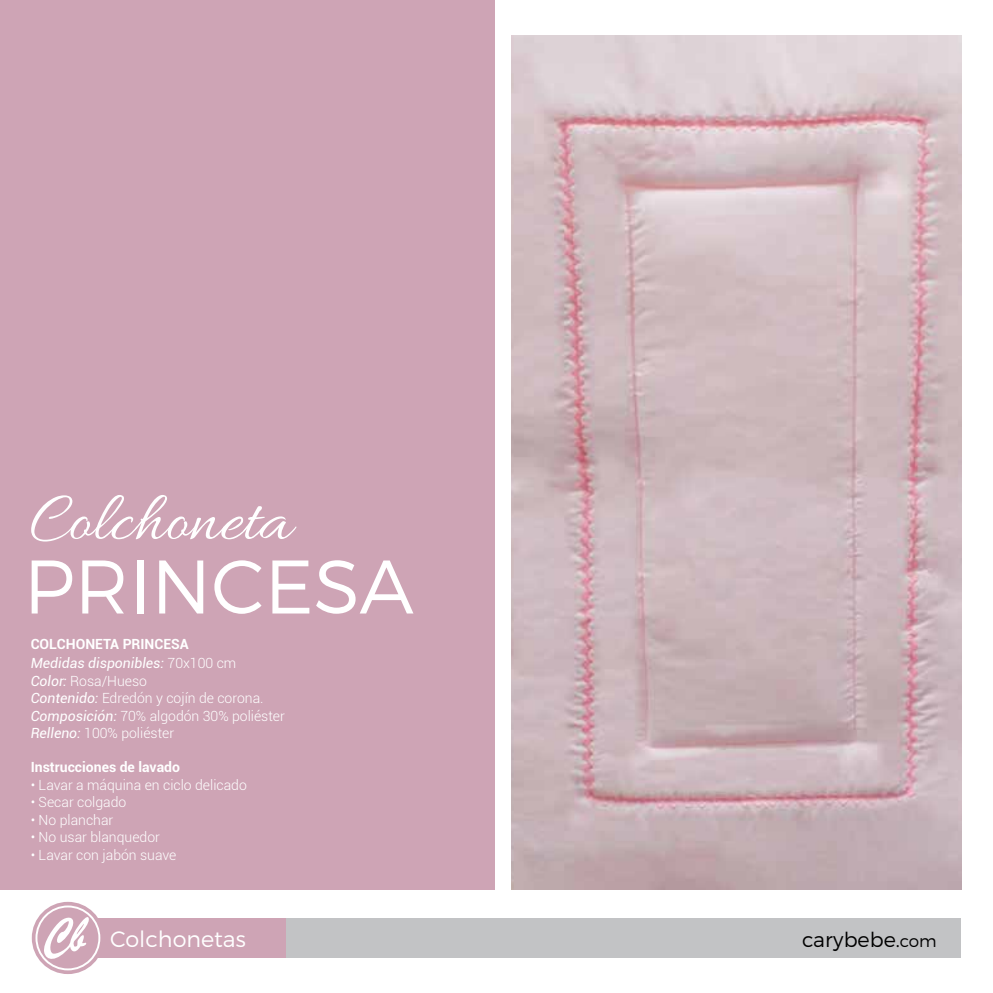
<style>
.page{position:relative;width:993px;height:993px;background:#fff}
.page>*{position:absolute;margin:0;border:0;box-sizing:border-box;transform-origin:0 0}
.t1{font:300 22.22px "Montserrat";color:#fff}
.t2{font:300 20.65px "Montserrat";color:#000}
.t3{font:300 14px/17.5px "Roboto";color:#fff}
.t4{font:700 14px "Roboto";color:#fff}
.s1{font-weight:400;font-style:italic}
.s2{font-size:16.8px}
</style>
<div class="page">
<div style="left:0;top:0;width:494px;height:888px;background:#cea4b5"></div>
<div style="left:285px;top:917px;width:675px;height:40px;background:#c2c3c5"></div>
<div style="left:68px;top:917px;width:217px;height:40px;background:#cea4b5"></div>
<svg style="left:32px;top:901px;width:72px;height:72px"></svg>
<svg style="left:35px;top:905px;width:65px;height:65px"></svg>
<img style="left:511px;top:35px;width:449px;height:853px">
<svg style="left:32px;top:560px;width:40px;height:53px"></svg>
<svg style="left:82px;top:560px;width:42px;height:53px"></svg>
<div style="left:137px;top:560px;width:6px;height:53px;background:#fff"></div>
<svg style="left:159px;top:560px;width:44px;height:53px"></svg>
<svg style="left:214px;top:560px;width:47px;height:53px"></svg>
<svg style="left:272px;top:560px;width:37px;height:53px"></svg>
<svg style="left:316px;top:560px;width:97px;height:53px"></svg>
<svg style="left:31px;top:495px;width:265px;height:46px"></svg>
<p class="t4" style="left:31px;top:634px;width:159px">COLCHONETA PRINCESA</p>
<p class="t3" style="left:31px;top:653px;width:256px"><span class="s1">Medidas disponibles:</span> 70x100 cm<br><span class="s1">Color:</span> Rosa/Hueso<br><span class="s1">Contenido:</span> Edredón y cojín de corona.<br><span class="s1">Composición:</span> 70% algodón 30% poliéster<br><span class="s1">Relleno:</span> 100% poliéster</p>
<p class="t3" style="left:31px;top:775px;width:217px">• Lavar a máquina en ciclo delicado</p>
<p class="t3" style="left:31px;top:792px;width:97px">• Secar colgado</p>
<p class="t3" style="left:31px;top:810px;width:84px">• No planchar</p>
<p class="t3" style="left:31px;top:827px;width:131px">• No usar blanquedor</p>
<p class="t3" style="left:31px;top:845px;width:147px">• Lavar con jabón suave</p>
<p class="t4" style="left:31px;top:756px;width:151px">Instrucciones de lavado</p>
<h1 class="t1" style="left:110px;top:925px;width:137px">Colchonetas</h1>
<h2 class="t2" style="left:801px;top:926px;width:136px">carybebe.<span class="s2">com</span></h2>
</div>
